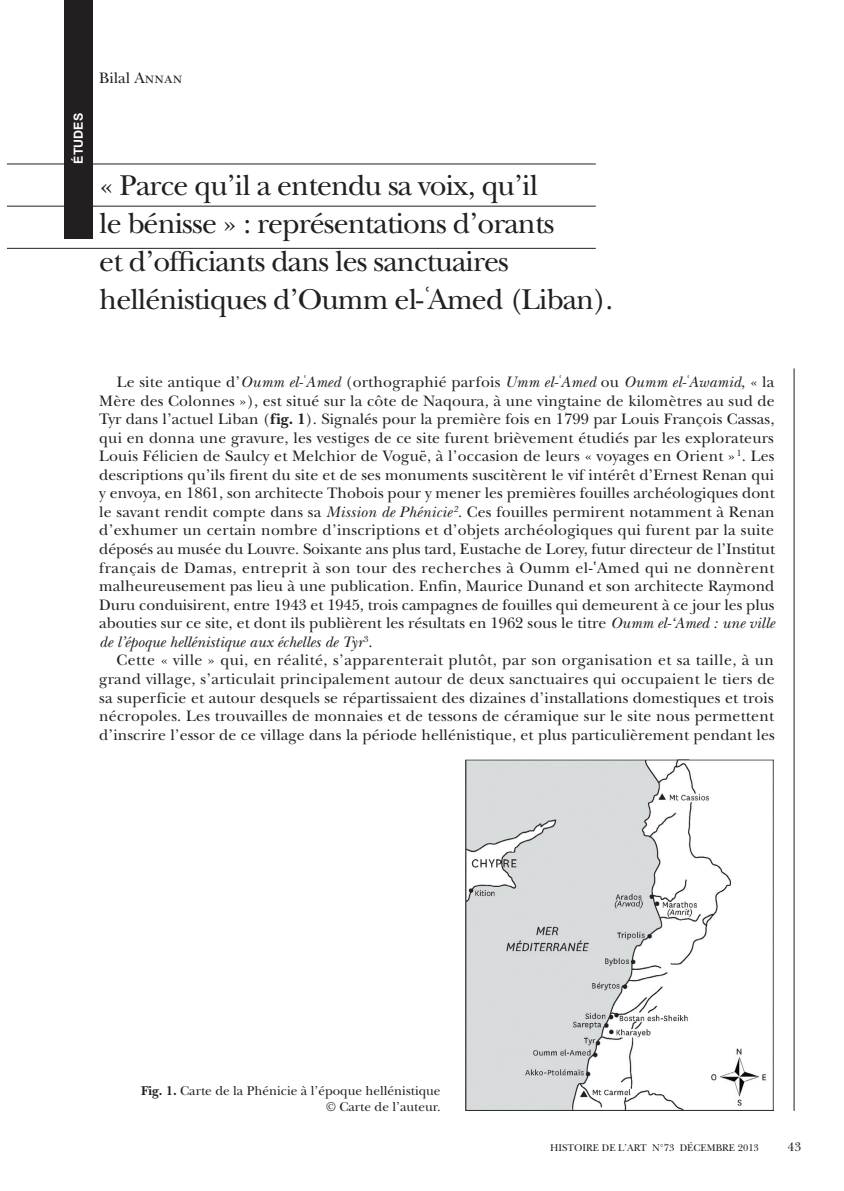
<style>
.page{position:relative;width:844px;height:1191px;background:#fff}
.page>*{position:absolute;margin:0;border:0;box-sizing:border-box;transform-origin:0 0}
.t1{font:29.93px/37.8px "New Baskerville Std";letter-spacing:-.03em;color:#231f20}
.t2{font:15.75px/18.6px "New Baskerville Std";color:#231f20;text-align:justify}
.t3{font:13.3px/15.9px "New Baskerville Std";color:#231f20;text-align:right}
.t4{font:12.95px "New Baskerville Std";color:#231f20}
.t5{font:700 12.42px "Arial";color:#fff}
.t6{font:10.15px "New Baskerville Std";color:#231f20}
.s1{font-family:"Arial"}
.s2{font-style:italic}
.s3{font-weight:700}
</style>
<div class="page">
<hr style="left:793px;top:368px;width:1px;height:742px;background:#231f20">
<div style="left:64px;top:0;width:28px;height:238px;background:#231f20"></div>
<hr style="left:7px;top:164px;width:588px;height:1px;background:#231f20">
<hr style="left:7px;top:206px;width:588px;height:1px;background:#231f20">
<hr style="left:7px;top:248px;width:588px;height:1px;background:#231f20">
<img style="left:465px;top:759px;width:308px;height:351px">
<p class="t5" style="left:70px;top:164px;width:52px;rotate:-90deg">études</p>
<p class="t2" style="left:99px;top:69px;width:85px">Bilal Annan</p>
<h1 class="t1" style="left:99px;top:167px;width:515px">« Parce qu’il a entendu sa voix, qu’il<br>le bénisse » : représentations d’orants<br>et d’officiants dans les sanctuaires hellénistiques d’Oumm el-<span class="s1">ʿ</span>Amed (Liban).</h1>
<p class="t2" style="left:99px;top:373px;width:677px;text-indent:17px">Le site antique d’<span class="s2">Oumm el-</span><span class="s1">ʿ</span><span class="s2">Amed</span> (orthographié parfois <span class="s2">Umm el-</span><span class="s1">ʿ</span><span class="s2">Amed</span> ou <span class="s2">Oumm el-</span><span class="s1">ʿ</span><span class="s2">Awamid</span>, « la Mère des Colonnes »), est situé sur la côte de Naqoura, à une vingtaine de kilomètres au sud de Tyr dans l’actuel Liban (<span class="s3">fig. 1</span>). Signalés pour la première fois en 1799 par Louis François Cassas, qui en donna une gravure, les vestiges de ce site furent brièvement étudiés par les explorateurs Louis Félicien de Saulcy et Melchior de Voguë, à l’occasion de leurs « voyages en Orient » <sup>1</sup>. Les descriptions qu’ils firent du site et de ses monuments suscitèrent le vif intérêt d’Ernest Renan qui y envoya, en 1861, son architecte Thobois pour y mener les premières fouilles archéologiques dont le savant rendit compte dans sa <span class="s2">Mission de Phénicie</span> <sup>2</sup>. Ces fouilles permirent notamment à Renan d’exhumer un certain nombre d’inscriptions et d’objets archéologiques qui furent par la suite déposés au musée du Louvre. Soixante ans plus tard, Eustache de Lorey, futur directeur de l’Institut français de Damas, entreprit à son tour des recherches à Oumm el-<span class="s1">ʽ</span>Amed qui ne donnèrent malheureusement pas lieu à une publication. Enfin, Maurice Dunand et son architecte Raymond Duru conduisirent, entre 1943 et 1945, trois campagnes de fouilles qui demeurent à ce jour les plus abouties sur ce site, et dont ils publièrent les résultats en 1962 sous le titre <span class="s2">Oumm el-‘Amed : une ville de l’époque hellénistique aux échelles de Tyr</span><sup>3</sup>.</p>
<p class="t2" style="left:99px;top:651px;width:677px;text-indent:17px">Cette « ville » qui, en réalité, s’apparenterait plutôt, par son organisation et sa taille, à un grand village, s’articulait principalement autour de deux sanctuaires qui occupaient le tiers de sa superficie et autour desquels se répartissaient des dizaines d’installations domestiques et trois nécropoles. Les trouvailles de monnaies et de tessons de céramique sur le site nous permettent d’inscrire l’essor de ce village dans la période hellénistique, et plus particulièrement pendant les</p>
<p class="t3" style="left:141px;top:1082px;width:301px"><span class="s3">Fig. 1.</span> Carte de la Phénicie à l’époque hellénistique © Carte de l’auteur.</p>
<p class="t6" style="left:550px;top:1142px;width:210px">HISTOIRE DE L’ART N°73 décembre 2013</p>
<p class="t4" style="left:787px;top:1139px;width:15px">43</p>
</div>
